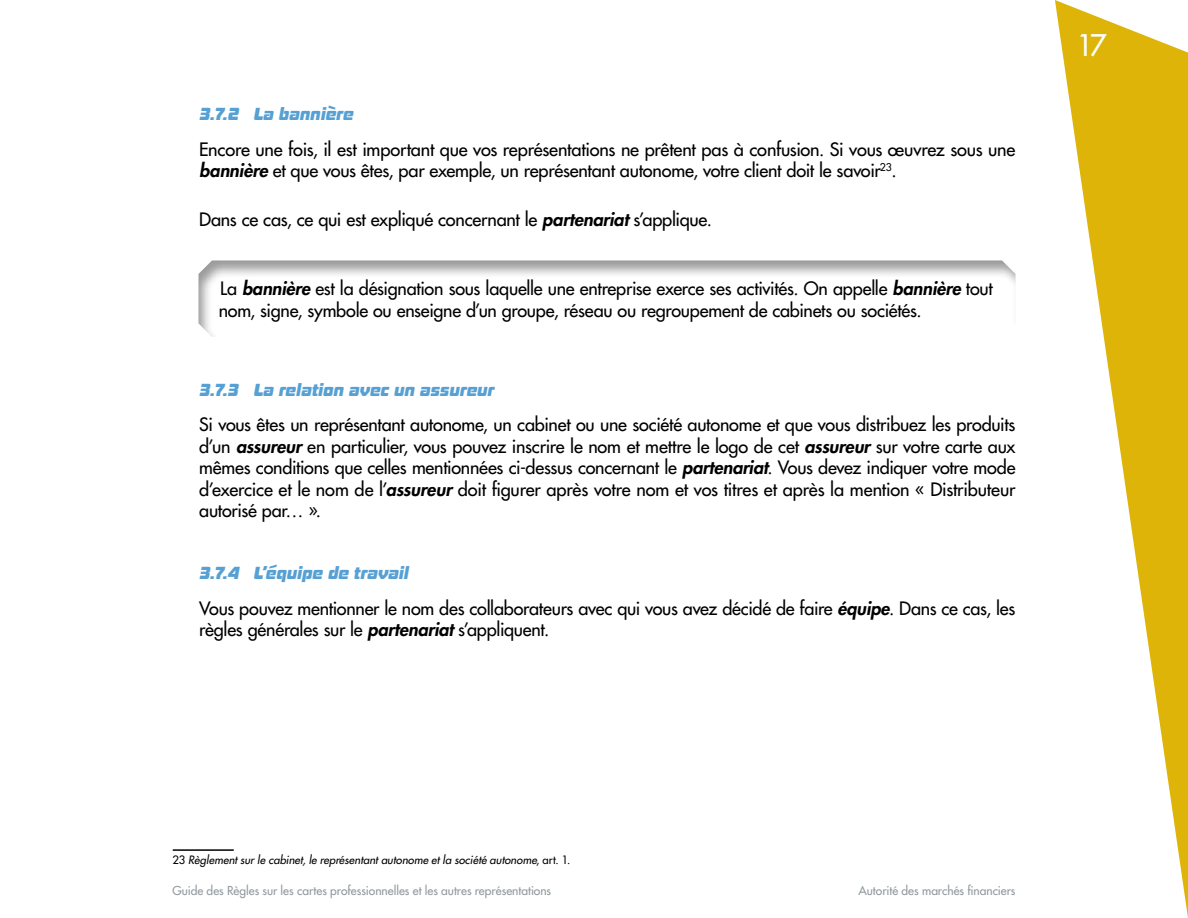
<style>
.page{position:relative;width:1188px;height:918px;background:#fff}
.page>*{position:absolute;margin:0;border:0;box-sizing:border-box;transform-origin:0 0}
.t1{font:29.1px "Futura";color:#fff}
.t2{font:18px/21.6px "Futura";letter-spacing:-.015em;color:#000}
.t3{font:italic 18px "Boardof Directors Hv";letter-spacing:-.01em;color:#56a0d3}
.t4{font:12px "Futura";color:#90999f}
.t5{font:italic 11.25px "Futura";letter-spacing:.005em;color:#000}
.s1{font-weight:800;font-style:italic}
.s2{font-style:normal}
</style>
<div class="page">
<svg style="left:1055px;top:0;width:133px;height:918px"></svg>
<hr style="left:173px;top:849px;width:61px;height:2px;background:#000">
<div style="left:198px;top:260px;width:818px;height:79px;background:#000;opacity:.4"></div>
<p class="t3" style="left:199px;top:103px;width:155px">3.7.2 La bannière</p>
<p class="t2" style="left:199px;top:138px;width:818px">Encore une fois, il est important que vos représentations ne prêtent pas à confusion. Si vous œuvrez sous une <span class="s1">bannière</span> et que vous êtes, par exemple, un représentant autonome, votre client doit le savoir<sup>23</sup>.</p>
<p class="t2" style="left:199px;top:208px;width:514px">Dans ce cas, ce qui est expliqué concernant le <span class="s1">partenariat</span> s’applique.</p>
<p class="t2" style="left:219px;top:277px;width:776px">La <span class="s1">bannière</span> est la désignation sous laquelle une entreprise exerce ses activités. On appelle <span class="s1">bannière</span> tout nom, signe, symbole ou enseigne d’un groupe, réseau ou regroupement de cabinets ou sociétés.</p>
<p class="t3" style="left:199px;top:378px;width:298px">3.7.3 La relation avec un assureur</p>
<p class="t2" style="left:199px;top:413px;width:818px;text-align:justify">Si vous êtes un représentant autonome, un cabinet ou une société autonome et que vous distribuez les produits d’un <span class="s1">assureur</span> en particulier, vous pouvez inscrire le nom et mettre le logo de cet <span class="s1">assureur</span> sur votre carte aux mêmes conditions que celles mentionnées ci-dessus concernant le <span class="s1">partenariat</span>. Vous devez indiquer votre mode d’exercice et le nom de l’<span class="s1">assureur</span> doit figurer après votre nom et vos titres et après la mention « Distributeur autorisé par… ».</p>
<p class="t3" style="left:199px;top:562px;width:211px">3.7.4 L’équipe de travail</p>
<p class="t2" style="left:199px;top:597px;width:818px">Vous pouvez mentionner le nom des collaborateurs avec qui vous avez décidé de faire <span class="s1">équipe</span>. Dans ce cas, les règles générales sur le <span class="s1">partenariat</span> s’appliquent.</p>
<h1 class="t1" style="left:1077px;top:27px;width:31px">17</h1>
<p class="t5" style="left:172px;top:853px;width:399px"><span class="s2">23</span> Règlement sur le cabinet, le représentant autonome et la société autonome<span class="s2">, art. 1.</span></p>
<p class="t4" style="left:172px;top:883px;width:380px">Guide des Règles sur les cartes professionnelles et les autres représentations</p>
<p class="t4" style="left:859px;top:883px;width:158px">Autorité des marchés financiers</p>
</div>
